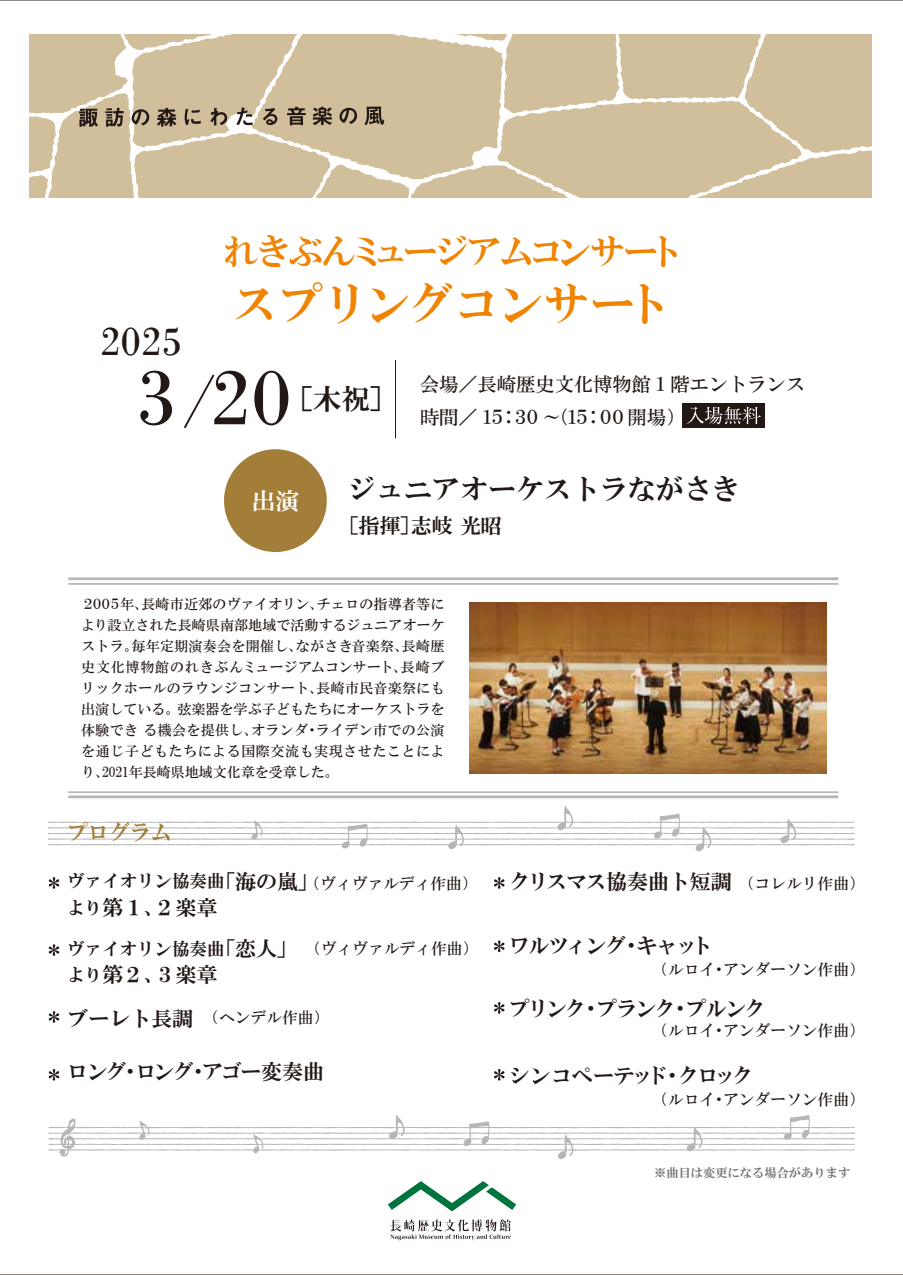
<style>
.page{position:relative;width:903px;height:1275px;background:#fff}
.page>*{position:absolute;margin:0;border:0;box-sizing:border-box;transform-origin:0 0}
.t1{font:83.3px "Bodoni";color:#221815}
.t2{font:45.5px "HGS Mincho E";color:#f08300}
.t3{font:42px "Bodoni";color:#221815}
.t4{font:35.18px "HGP Mincho E";color:#f08300}
.t5{font:28.7px "HGS Mincho E";color:#221815}
.t6{font:28px "HGS Mincho E";color:#221815}
.t7{font:23.28px "HGS Mincho E";color:#fff}
.t8{font:21.88px "HGS Mincho E";color:#a37e39;scale:.96 1}
.t9{font:21px "HGS Mincho E";letter-spacing:-.04em;color:#221815}
.t10{font:21px "HGS Mincho E";letter-spacing:-.02em;color:#221815}
.t11{font:21px "HGS Mincho E";letter-spacing:-.08em;color:#221815}
.t12{font:21px "HGS Mincho E";letter-spacing:-.1em;color:#221815}
.t13{font:21px "HGS Mincho E";letter-spacing:-.07em;color:#221815}
.t14{font:19.25px "HGS Mincho B";color:#221815}
.t15{font:19.25px "HGS Mincho B";letter-spacing:-.36em;color:#221815}
.t16{font:17.5px "HGS Mincho E";color:#221815}
.t17{font:15.75px "HGS Mincho B";color:#221815}
.t18{font:14px/21px "HGS Mincho B";letter-spacing:.04em;color:#221815;text-align:justify}
.t19{font:12.25px "HGS Mincho E";color:#727171}
.s1{font-size:21px}
.s2{font-size:17.5px}
.s3{font-family:"HGS Mincho E";font-size:21px}
.s4{font-family:"HGS Mincho B";font-size:15.75px}
</style>
<div class="page">
<svg style="left:390px;top:1219px;width:121px;height:21px"></svg>
<svg style="left:388px;top:1181px;width:128px;height:30px"></svg>
<svg style="left:49px;top:877px;width:10px;height:12px"></svg>
<svg style="left:49px;top:944px;width:10px;height:12px"></svg>
<svg style="left:49px;top:1011px;width:10px;height:12px"></svg>
<svg style="left:49px;top:1069px;width:10px;height:11px"></svg>
<svg style="left:494px;top:877px;width:10px;height:12px"></svg>
<svg style="left:494px;top:940px;width:10px;height:12px"></svg>
<svg style="left:494px;top:1002px;width:10px;height:12px"></svg>
<svg style="left:494px;top:1069px;width:10px;height:11px"></svg>
<svg style="left:48px;top:1115px;width:807px;height:44px"></svg>
<svg style="left:48px;top:806px;width:807px;height:45px"></svg>
<div style="left:224px;top:449px;width:103px;height:103px;background:#a37e39;border-radius:50%"></div>
<hr style="left:68px;top:795px;width:770px;height:3px;background:#b5b6b6">
<hr style="left:68px;top:577px;width:770px;height:3px;background:#b5b6b6">
<hr style="left:68px;top:583px;width:770px;height:2px;background:#b5b6b6">
<hr style="left:68px;top:791px;width:770px;height:2px;background:#b5b6b6">
<img style="left:469px;top:603px;width:358px;height:170px">
<svg style="left:183px;top:374px;width:32px;height:55px"></svg>
<div style="left:682px;top:403px;width:82px;height:24px;background:#221815"></div>
<svg style="left:686px;top:406px;width:75px;height:18px"></svg>
<hr style="left:395px;top:360px;width:1px;height:78px;background:#221815">
<svg style="left:29px;top:34px;width:843px;height:164px;background:#d4c3a3"></svg>
<svg style="left:497px;top:100px;width:304px;height:98px;background:#d4c3a2"></svg>
<svg style="left:79px;top:109px;width:19px;height:18px"></svg>
<svg style="left:105px;top:108px;width:19px;height:19px"></svg>
<svg style="left:132px;top:109px;width:17px;height:17px"></svg>
<svg style="left:157px;top:108px;width:19px;height:19px"></svg>
<svg style="left:185px;top:109px;width:16px;height:16px"></svg>
<svg style="left:210px;top:108px;width:17px;height:17px"></svg>
<svg style="left:236px;top:107px;width:17px;height:18px"></svg>
<svg style="left:263px;top:108px;width:14px;height:17px"></svg>
<svg style="left:287px;top:107px;width:19px;height:18px"></svg>
<svg style="left:313px;top:107px;width:19px;height:18px"></svg>
<svg style="left:339px;top:108px;width:18px;height:16px"></svg>
<svg style="left:364px;top:107px;width:20px;height:18px"></svg>
<h3 class="t3" style="left:100px;top:317px;width:84px">2025</h3>
<h3 class="t4" style="left:225px;top:234px;width:454px">れきぶんミュージアムコンサート</h3>
<h2 class="t2" style="left:232px;top:281px;width:439px">スプリングコンサート</h2>
<h1 class="t1" style="left:135px;top:348px;width:158px">3 20</h1>
<h3 class="t5" style="left:284px;top:384px;width:116px">［木祝］</h3>
<h3 class="t14" style="left:420px;top:374px;width:386px">会場／長崎歴史文化博物館１階エントランス</h3>
<h3 class="t15" style="left:420px;top:407px;width:267px">時間／１５：３０～（１５：００開場）</h3>
<h3 class="t7" style="left:252px;top:489px;width:49px">出演</h3>
<h3 class="t6" style="left:348px;top:475px;width:393px">ジュニアオーケストラながさき</h3>
<h3 class="t9" style="left:337px;top:515px;width:166px">［指揮］志岐 光昭</h3>
<p class="t18" style="left:81px;top:593px;width:365px">２００５年、長崎市近郊のヴァイオリン、チェロの指導者等により設立された長崎県南部地域で活動するジュニアオーケストラ。毎年定期演奏会を開催し、ながさき音楽祭、長崎歴史文化博物館のれきぶんミュージアムコンサート、長崎ブリックホールのラウンジコンサート、長崎市民音楽祭にも出演している。弦楽器を学ぶ子どもたちにオーケストラを体験でき る機会を提供し、オランダ・ライデン市での公演を通じ子どもたちによる国際交流も実現させたことにより、2021年長崎県地域文化章を受章した。</p>
<h3 class="t8" style="left:67px;top:821px;width:111px">プログラム</h3>
<p class="t16" style="left:67px;top:872px;width:254px">ヴァイオリン協奏曲<span class="s1">「海の嵐」</span></p>
<h3 class="t9" style="left:67px;top:897px;width:152px"><span class="s2">より</span>第１、２楽章</h3>
<p class="t16" style="left:67px;top:940px;width:233px">ヴァイオリン協奏曲<span class="s1">「恋人」</span></p>
<h3 class="t9" style="left:67px;top:964px;width:152px"><span class="s2">より</span>第２、３楽章</h3>
<p class="t17" style="left:304px;top:875px;width:175px">（ヴィヴァルディ作曲）</p>
<p class="t17" style="left:305px;top:940px;width:175px">（ヴィヴァルディ作曲）</p>
<p class="t17" style="left:67px;top:1010px;width:264px"><span class="s3">ブーレト長調</span> （ヘンデル作曲）</p>
<h3 class="t11" style="left:67px;top:1061px;width:259px">ロング・ロング・アゴー変奏曲</h3>
<h3 class="t10" style="left:509px;top:870px;width:358px">クリスマス協奏曲ト短調<span class="s4">（コレルリ作曲）</span></h3>
<h3 class="t13" style="left:509px;top:935px;width:205px">ワルツィング・キャット</h3>
<p class="t17" style="left:652px;top:961px;width:214px">（ルロイ・アンダーソン作曲）</p>
<h3 class="t12" style="left:509px;top:997px;width:258px">プリンク・プランク・プルンク</h3>
<p class="t17" style="left:652px;top:1022px;width:214px">（ルロイ・アンダーソン作曲）</p>
<h3 class="t9" style="left:509px;top:1065px;width:246px">シンコペーテッド・クロック</h3>
<p class="t17" style="left:652px;top:1091px;width:214px">（ルロイ・アンダーソン作曲）</p>
<p class="t19" style="left:654px;top:1166px;width:197px">※曲目は変更になる場合があります</p>
</div>
